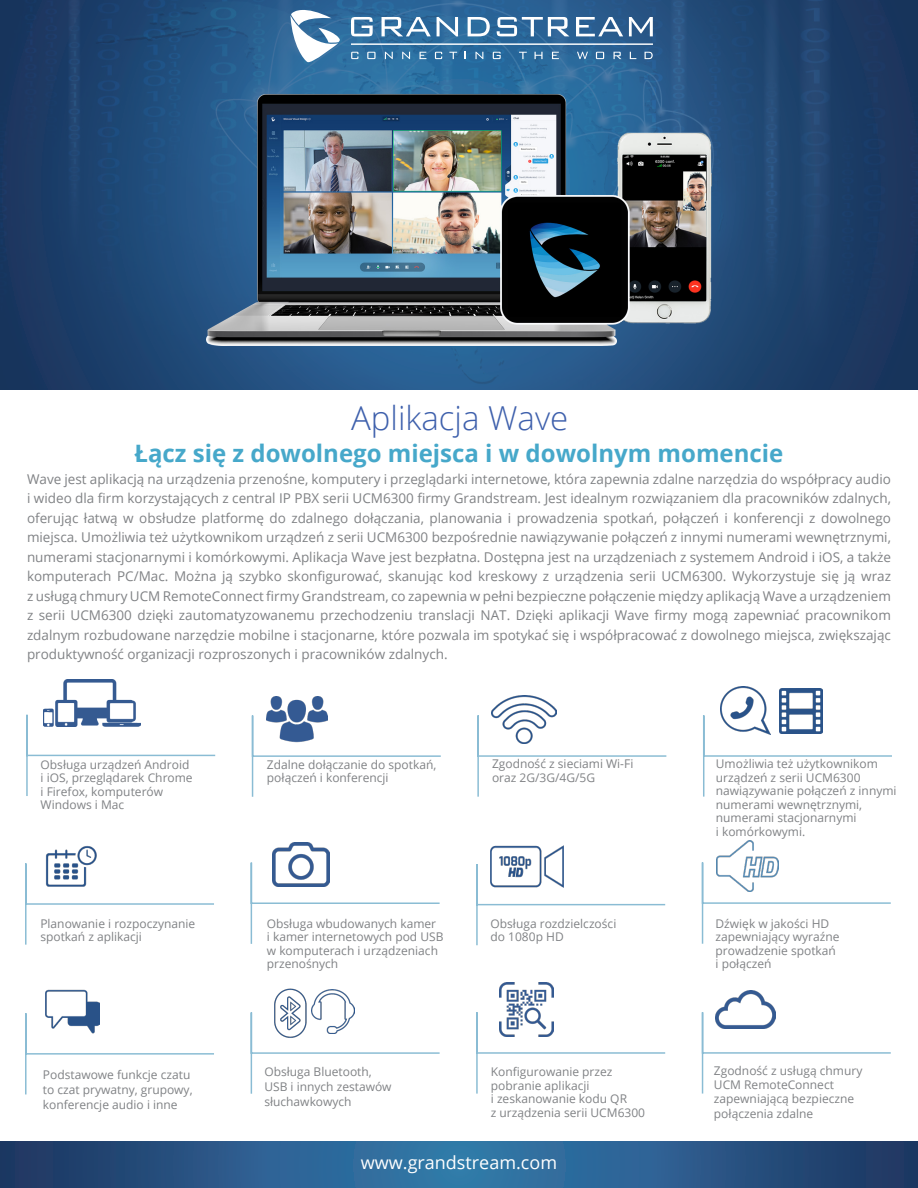
<style>
.page{position:relative;width:918px;height:1188px;background:#fff}
.page>*{position:absolute;margin:0;border:0;box-sizing:border-box;transform-origin:0 0}
.t1{font:300 33px "Open Sans";color:#3e60ac}
.t2{font:700 24px "Open Sans";color:#46a8ca}
.t3{font:18px "Open Sans";color:#fff}
.t4{font:13.5px/19.5px "Open Sans";color:#808285;text-align:justify}
.t5{font:12px/13.5px "Open Sans";color:#808285}
</style>
<div class="page">
<img style="left:0;top:0;width:918px;height:390px">
<svg style="left:291px;top:10px;width:49px;height:52px"></svg>
<svg style="left:351px;top:17px;width:22px;height:19px"></svg>
<svg style="left:382px;top:17px;width:49px;height:19px"></svg>
<svg style="left:437px;top:17px;width:21px;height:19px"></svg>
<svg style="left:468px;top:17px;width:22px;height:19px"></svg>
<svg style="left:497px;top:17px;width:72px;height:19px"></svg>
<svg style="left:576px;top:17px;width:47px;height:19px"></svg>
<svg style="left:629px;top:17px;width:24px;height:19px"></svg>
<svg style="left:351px;top:52px;width:7px;height:7px"></svg>
<svg style="left:367px;top:52px;width:9px;height:7px"></svg>
<svg style="left:385px;top:52px;width:8px;height:7px"></svg>
<svg style="left:402px;top:52px;width:8px;height:7px"></svg>
<svg style="left:420px;top:52px;width:6px;height:7px"></svg>
<svg style="left:435px;top:52px;width:7px;height:7px"></svg>
<svg style="left:449px;top:52px;width:8px;height:7px"></svg>
<svg style="left:476px;top:52px;width:7px;height:7px"></svg>
<svg style="left:493px;top:52px;width:8px;height:7px"></svg>
<svg style="left:519px;top:52px;width:8px;height:7px"></svg>
<svg style="left:535px;top:52px;width:8px;height:7px"></svg>
<svg style="left:552px;top:52px;width:7px;height:7px"></svg>
<svg style="left:645px;top:52px;width:8px;height:7px"></svg>
<svg style="left:596px;top:52px;width:8px;height:7px"></svg>
<svg style="left:614px;top:52px;width:7px;height:7px"></svg>
<svg style="left:630px;top:52px;width:6px;height:7px"></svg>
<svg style="left:577px;top:52px;width:11px;height:7px"></svg>
<hr style="left:351px;top:44px;width:302px;height:1px;background:#fff">
<svg style="left:0;top:1142px;width:918px;height:46px;background:#295988"></svg>
<img style="left:207px;top:95px;width:504px;height:251px">
<img style="left:44px;top:680px;width:92px;height:33px">
<svg style="left:26px;top:713px;width:190px;height:83px"></svg>
<img style="left:267px;top:696px;width:61px;height:18px">
<svg style="left:251px;top:714px;width:190px;height:83px"></svg>
<img style="left:492px;top:695px;width:64px;height:19px">
<svg style="left:477px;top:714px;width:190px;height:83px"></svg>
<img style="left:721px;top:687px;width:46px;height:27px">
<img style="left:780px;top:688px;width:42px;height:26px">
<svg style="left:703px;top:714px;width:189px;height:83px"></svg>
<img style="left:46px;top:846px;width:51px;height:16px">
<svg style="left:25px;top:862px;width:189px;height:83px"></svg>
<img style="left:272px;top:842px;width:58px;height:19px">
<svg style="left:250px;top:861px;width:190px;height:83px"></svg>
<img style="left:490px;top:846px;width:73px;height:17px">
<svg style="left:476px;top:863px;width:190px;height:83px"></svg>
<img style="left:46px;top:989px;width:53px;height:23px">
<svg style="left:25px;top:1012px;width:189px;height:83px"></svg>
<img style="left:311px;top:989px;width:43px;height:22px">
<img style="left:274px;top:988px;width:33px;height:23px">
<svg style="left:250px;top:1011px;width:190px;height:83px"></svg>
<img style="left:500px;top:982px;width:54px;height:29px">
<svg style="left:476px;top:1011px;width:190px;height:83px"></svg>
<img style="left:717px;top:991px;width:59px;height:20px">
<svg style="left:701px;top:1011px;width:190px;height:83px"></svg>
<svg style="left:701px;top:861px;width:190px;height:83px"></svg>
<img style="left:717px;top:841px;width:62px;height:51px">
<p class="t1" style="left:351px;top:395px;width:219px">Aplikacja Wave</p>
<p class="t4" style="left:27px;top:469px;width:866px">Wave jest aplikacją na urządzenia przenośne, komputery i przeglądarki internetowe, która zapewnia zdalne narzędzia do współpracy audio i wideo dla firm korzystających z central IP PBX serii UCM6300 firmy Grandstream. Jest idealnym rozwiązaniem dla pracowników zdalnych, oferując łatwą w obsłudze platformę do zdalnego dołączania, planowania i prowadzenia spotkań, połączeń i konferencji z dowolnego miejsca. Umożliwia też użytkownikom urządzeń z serii UCM6300 bezpośrednie nawiązywanie połączeń z innymi numerami wewnętrznymi, numerami stacjonarnymi i komórkowymi. Aplikacja Wave jest bezpłatna. Dostępna jest na urządzeniach z systemem Android i iOS, a także komputerach PC/Mac. Można ją szybko skonfigurować, skanując kod kreskowy z urządzenia serii UCM6300. Wykorzystuje się ją wraz z usługą chmury UCM RemoteConnect firmy Grandstream, co zapewnia w pełni bezpieczne połączenie między aplikacją Wave a urządzeniem z serii UCM6300 dzięki zautomatyzowanemu przechodzeniu translacji NAT. Dzięki aplikacji Wave firmy mogą zapewniać pracownikom zdalnym rozbudowane narzędzie mobilne i stacjonarne, które pozwala im spotykać się i współpracować z dowolnego miejsca, zwiększając produktywność organizacji rozproszonych i pracowników zdalnych.</p>
<p class="t2" style="left:135px;top:437px;width:650px">Łącz się z dowolnego miejsca i w dowolnym momencie</p>
<p class="t5" style="left:41px;top:757px;width:154px">Obsługa urządzeń Android i iOS, przeglądarek Chrome i Firefox, komputerów<br>Windows i Mac</p>
<p class="t5" style="left:267px;top:757px;width:171px">Zdalne dołączanie do spotkań, połączeń i konferencji</p>
<p class="t5" style="left:492px;top:757px;width:143px">Zgodność z sieciami Wi-Fi oraz 2G/3G/4G/5G</p>
<p class="t5" style="left:716px;top:757px;width:182px">Umożliwia też użytkownikom urządzeń z serii UCM6300 nawiązywanie połączeń z innymi numerami wewnętrznymi, numerami stacjonarnymi<br>i komórkowymi.</p>
<p class="t5" style="left:40px;top:916px;width:156px">Planowanie i rozpoczynanie spotkań z aplikacji</p>
<p class="t5" style="left:267px;top:916px;width:178px">Obsługa wbudowanych kamer<br>i kamer internetowych pod USB w komputerach i urządzeniach przenośnych</p>
<p class="t5" style="left:490px;top:916px;width:127px">Obsługa rozdzielczości do 1080p HD</p>
<p class="t5" style="left:716px;top:916px;width:126px">Dźwięk w jakości HD zapewniający wyraźne prowadzenie spotkań i połączeń</p>
<p class="t5" style="left:43px;top:1067px;width:151px;line-height:15px">Podstawowe funkcje czatu to czat prywatny, grupowy, konferencje audio i inne</p>
<p class="t5" style="left:264px;top:1064px;width:129px;line-height:15px">Obsługa Bluetooth,<br>USB i innych zestawów słuchawkowych</p>
<p class="t5" style="left:491px;top:1065px;width:156px">Konfigurowanie przez pobranie aplikacji<br>i zeskanowanie kodu QR<br>z urządzenia serii UCM6300</p>
<p class="t5" style="left:714px;top:1063px;width:150px;line-height:14.4px">Zgodność z usługą chmury<br>UCM RemoteConnect zapewniającą bezpieczne połączenia zdalne</p>
<p class="t3" style="left:361px;top:1151px;width:198px">www.grandstream.com</p>
</div>
